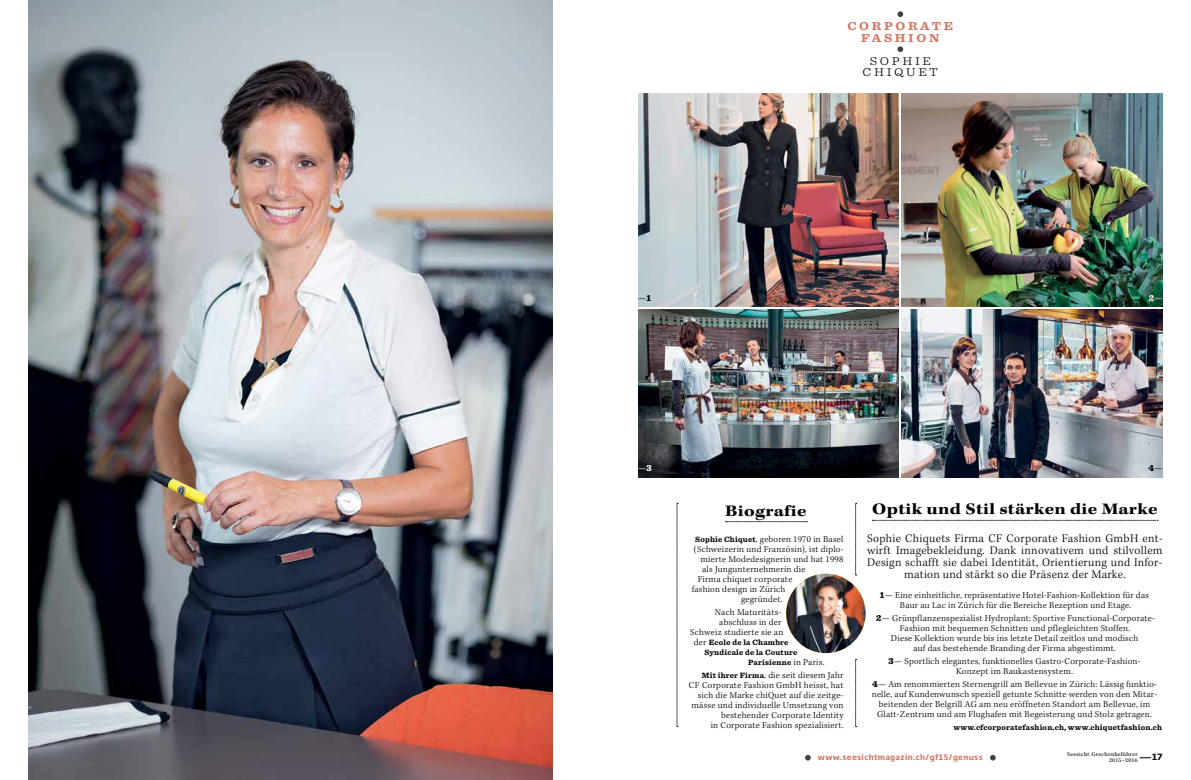
<style>
.page{position:relative;width:1191px;height:780px;background:#fff}
.page>*{position:absolute;margin:0;border:0;box-sizing:border-box;transform-origin:0 0}
.t1{font:700 expanded 16px "Kepler Std";letter-spacing:.02em;color:#000}
.t2{font:300 12px/12px "Kepler Std";letter-spacing:.025em;color:#000;text-align:center}
.t3{font:700 12px/11.5px "Sentinel";letter-spacing:.2em;color:#d27861;text-align:center;scale:1.1 1}
.t4{font:300 12px/11.5px "Sentinel";letter-spacing:.2em;color:#000;text-align:center;scale:1.1 1}
.t5{font:300 9.2px/10px "Kepler Std";letter-spacing:.025em;color:#000;text-align:center}
.t6{font:900 9.2px "Sentinel";color:#fff}
.t7{font:300 9.2px "Kepler Std";color:#fff}
.t8{font:900 9.2px "Sentinel";color:#000}
.t9{font:700 8.5px "Soho Gothic Std";color:#000}
.t10{font:700 8px "Sentinel";letter-spacing:.025em;color:#000}
.t11{font:700 7.5px "Soho Gothic Std";letter-spacing:.05em;color:#d27861}
.t12{font:6px/5.5px "Kepler Std";letter-spacing:.05em;color:#000;text-align:right}
.s1{font-family:"Sentinel";font-weight:900}
.s2{font-family:"Kepler Std";font-weight:300}
.s3{font-family:"Sentinel";font-weight:700;font-size:8px}
.s4{font-family:"Kepler Std";font-weight:300;font-size:9.2px}
</style>
<div class="page">
<svg style="left:677px;top:503px;width:1px;height:224px"></svg>
<svg style="left:725px;top:521px;width:82px;height:1px"></svg>
<svg style="left:897px;top:11px;width:6px;height:6px"></svg>
<svg style="left:897px;top:46px;width:6px;height:6px"></svg>
<img style="left:28px;top:0;width:525px;height:780px">
<img style="left:638px;top:94px;width:261px;height:213px">
<img style="left:901px;top:94px;width:261px;height:213px">
<svg style="left:805px;top:755px;width:5px;height:5px"></svg>
<svg style="left:990px;top:754px;width:5px;height:6px"></svg>
<img style="left:638px;top:309px;width:261px;height:168px">
<img style="left:901px;top:309px;width:261px;height:168px">
<svg style="left:855px;top:503px;width:1px;height:72px"></svg>
<svg style="left:855px;top:659px;width:1px;height:68px"></svg>
<svg style="left:872px;top:520px;width:286px;height:1px"></svg>
<img style="left:786px;top:573px;width:79px;height:80px;border-radius:40px">
<h2 class="t3" style="left:847px;top:20px;width:95px">Corporate<br>Fas hion</h2>
<h2 class="t4" style="left:862px;top:54px;width:70px">SOPHIE<br>CHIQUET</h2>
<p class="t5" style="left:638px;top:294px;width:14px">—<span class="s1">1</span></p>
<p class="t6" style="left:1149px;top:291px;width:15px">2<span class="s2">—</span></p>
<p class="t7" style="left:638px;top:462px;width:15px">—<span class="s1">3</span></p>
<p class="t8" style="left:1148px;top:460px;width:15px">4<span class="s2">—</span></p>
<h1 class="t1" style="left:725px;top:501px;width:83px">Biografie</h1>
<p class="t5" style="left:695px;top:534px;width:150px"><span class="s3">Sophie Chiquet</span>, geboren 1970 in Basel</p>
<p class="t5" style="left:694px;top:544px;width:151px">(Schweizerin und Französin), ist diplo-</p>
<p class="t5" style="left:700px;top:554px;width:144px">mierte Modedesignerin und hat 1998</p>
<p class="t5" style="left:702px;top:564px;width:105px">als Jungunternehmerin die</p>
<p class="t5" style="left:698px;top:574px;width:96px">Firma chiquet corporate</p>
<p class="t5" style="left:691px;top:584px;width:95px">fashion design in Zürich</p>
<p class="t5" style="left:741px;top:594px;width:43px">gegründet.</p>
<p class="t5" style="left:690px;top:607px;width:95px;text-align:right">Nach Maturitäts&shy;abschluss in der<br>Schweiz studierte sie an</p>
<p class="t10" style="left:694px;top:635px;width:96px"><span class="s4">der</span> Ecole de la Chambre</p>
<p class="t10" style="left:704px;top:645px;width:94px">Syndicale de la Couture</p>
<p class="t10" style="left:748px;top:655px;width:78px">Parisienne <span class="s4">in Paris.</span></p>
<p class="t5" style="left:689px;top:670px;width:156px;text-align:right"><span class="s3">Mit ihrer Firma</span>, die seit diesem Jahr CF Corporate Fashion GmbH heisst, hat sich die Marke chiQuet auf die zeitge&shy;mässe und individuelle Umsetzung von bestehender Corporate Identity<br>in Corporate Fashion spezialisiert.</p>
<h1 class="t1" style="left:872px;top:500px;width:287px">Optik und Stil stärken die Marke</h1>
<h2 class="t2" style="left:867px;top:533px;width:297px">Sophie Chiquets Firma CF Corporate Fashion GmbH ent&shy;wirft Imagebekleidung. Dank innovativem und stilvollem Design schafft sie dabei Identität, Orientierung und Infor&shy;mation und stärkt so die Präsenz der Marke.</h2>
<p class="t5" style="left:880px;top:590px;width:271px"><span class="s1">1</span>— Eine einheitliche, repräsentative Hotel-Fashion-Kollektion für das<br>Baur au Lac in Zürich für die Bereiche Rezeption und Etage.</p>
<p class="t5" style="left:876px;top:613px;width:280px"><span class="s1">2</span>— Grünpflanzenspezialist Hydroplant: Sportive Functional-Corporate-Fashion mit bequemen Schnitten und pflegleichten Stoffen.<br>Diese Kollektion wurde bis ins letzte Detail zeitlos und modisch<br>auf das bestehende Branding der Firma abgestimmt.</p>
<p class="t5" style="left:888px;top:656px;width:253px"><span class="s1">3</span>— Sportlich elegantes, funktionelles Gastro-Corporate-Fashion-<br>Konzept im Baukastensystem.</p>
<p class="t5" style="left:871px;top:679px;width:287px"><span class="s1">4</span>— Am renommierten Sternengrill am Bellevue in Zürich: Lässig funktio&shy;nelle, auf Kundenwunsch speziell getunte Schnitte werden von den Mitar&shy;beitenden der Belgrill AG am neu eröffneten Standort am Bellevue, im Glatt-Zentrum und am Flughafen mit Begeisterung und Stolz getragen.</p>
<p class="t10" style="left:953px;top:720px;width:210px">www.cfcorporatefashion.ch, www.chiquetfashion.ch</p>
<p class="t12" style="left:1067px;top:752px;width:72px">Seesicht Geschenkeführer<br>2015–2016</p>
<p class="t11" style="left:818px;top:752px;width:166px">www.seesichtmagazin.ch/gf15/genuss</p>
<p class="t9" style="left:1152px;top:751px;width:12px">17</p>
</div>
